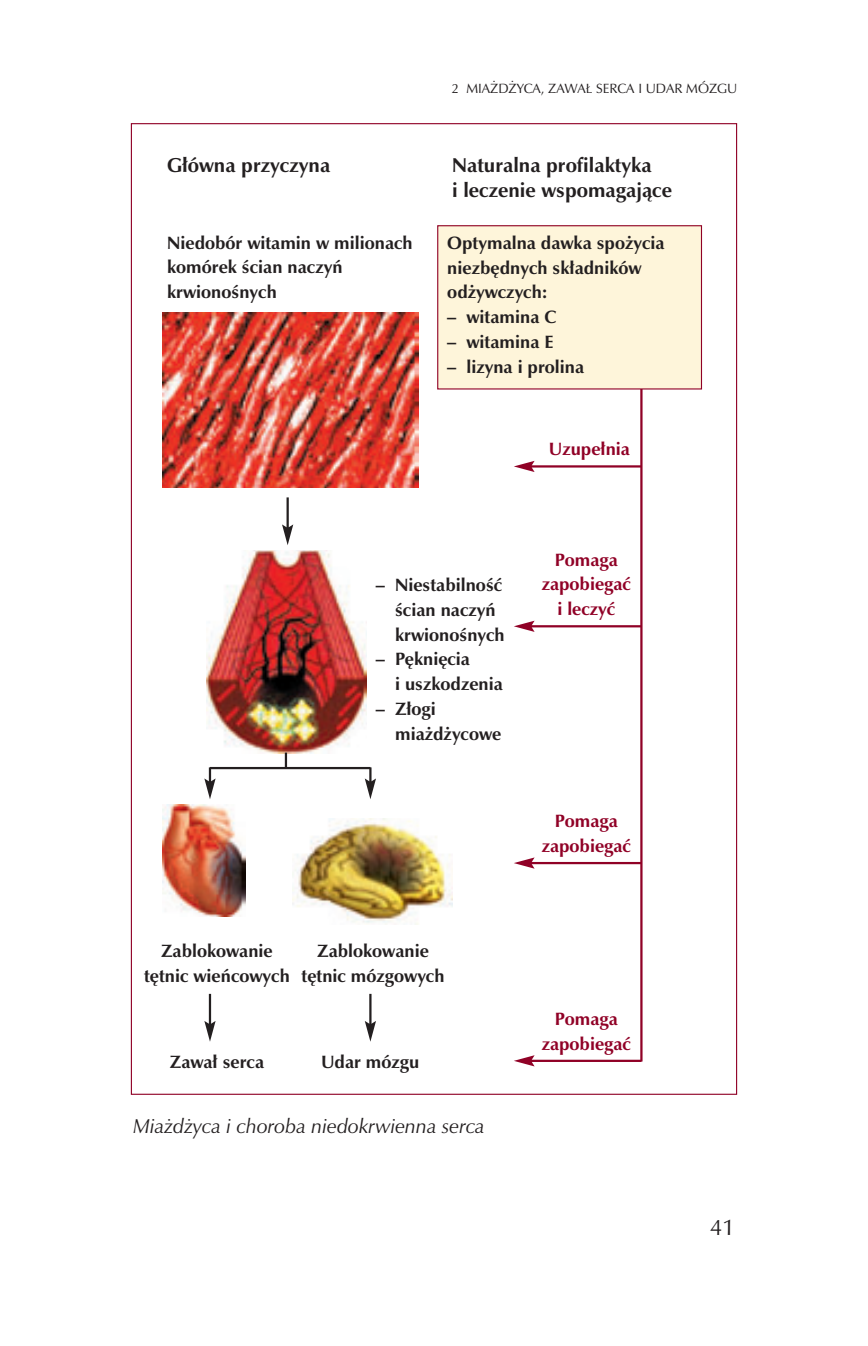
<style>
.page{position:relative;width:868px;height:1346px;background:#fff}
.page>*{position:absolute;margin:0;border:0;box-sizing:border-box;transform-origin:0 0}
.t1{font:22.5px "Zapf Humnst PL Roman A";color:#231f20}
.t2{font:20.25px/24.8px "Zapf Humnst PL Bold A";color:#231f20}
.t3{font:20.25px "Zapf Humnst PL Italic A";color:#231f20}
.t4{font:18px/24.8px "Zapf Humnst PL Bold A";color:#231f20}
.t5{font:18px/24.8px "Zapf Humnst PL Bold A";color:#900126;text-align:center}
.t6{font:13.5px "Zapf Humnst PL Roman A";color:#231f20}
</style>
<div class="page">
<img style="left:163px;top:312px;width:255px;height:176px">
<hr style="left:640px;top:353px;width:2px;height:708px;background:#900126">
<hr style="left:530px;top:1060px;width:111px;height:2px;background:#900126">
<svg style="left:514px;top:1055px;width:20px;height:11px"></svg>
<hr style="left:530px;top:862px;width:111px;height:2px;background:#900126">
<svg style="left:514px;top:857px;width:20px;height:12px"></svg>
<hr style="left:530px;top:465px;width:111px;height:2px;background:#900126">
<svg style="left:514px;top:461px;width:20px;height:11px"></svg>
<img style="left:207px;top:551px;width:159px;height:202px">
<img style="left:162px;top:805px;width:83px;height:111px">
<img style="left:292px;top:818px;width:160px;height:106px">
<hr style="left:209px;top:994px;width:2px;height:31px;background:#231f20">
<svg style="left:204px;top:1021px;width:11px;height:21px"></svg>
<hr style="left:286px;top:497px;width:3px;height:31px;background:#231f20">
<svg style="left:282px;top:524px;width:11px;height:21px"></svg>
<hr style="left:369px;top:994px;width:2px;height:31px;background:#231f20">
<svg style="left:365px;top:1021px;width:11px;height:21px"></svg>
<svg style="left:204px;top:767px;width:11px;height:32px"></svg>
<svg style="left:365px;top:767px;width:11px;height:32px"></svg>
<hr style="left:210px;top:767px;width:160px;height:2px;background:#231f20">
<svg style="left:285px;top:752px;width:2px;height:15px"></svg>
<div style="left:437px;top:226px;width:264px;height:163px;background:#fef5da"></div>
<div style="left:437px;top:225px;width:265px;height:164px;border:1px solid #900126"></div>
<hr style="left:530px;top:625px;width:111px;height:2px;background:#900126">
<svg style="left:514px;top:621px;width:20px;height:11px"></svg>
<p class="t2" style="left:167px;top:153px;width:164px">G³ówna przyczyna</p>
<p class="t4" style="left:167px;top:230px;width:247px">Niedobór witamin w milionach komórek œcian naczyñ krwionoœnych</p>
<p class="t6" style="left:451px;top:80px;width:287px">2 MIA¯D¯YCA, ZAWA£ SERCA I UDAR MÓZGU</p>
<p class="t2" style="left:452px;top:153px;width:221px">Naturalna profilaktyka<br>i leczenie wspomagaj¹ce</p>
<p class="t4" style="left:447px;top:230px;width:219px">Optymalna dawka spo¿ycia niezbêdnych sk³adników od¿ywczych:</p>
<p class="t4" style="left:447px;top:304px;width:110px">– witamina C</p>
<p class="t4" style="left:447px;top:329px;width:108px">– witamina E</p>
<p class="t4" style="left:447px;top:354px;width:138px">– lizyna i prolina</p>
<p class="t5" style="left:548px;top:436px;width:83px">Uzupe³nia</p>
<p class="t4" style="left:395px;top:573px;width:111px;text-indent:-19px">– Niestabilnoœæ œcian naczyñ krwionoœnych</p>
<p class="t4" style="left:395px;top:647px;width:109px;text-indent:-19px">– Pêkniêcia<br>i uszkodzenia</p>
<p class="t4" style="left:395px;top:696px;width:108px;text-indent:-19px">– Z³ogi mia¿d¿ycowe</p>
<p class="t4" style="left:144px;top:938px;width:147px;text-align:center">Zablokowanie têtnic wieñcowych</p>
<p class="t4" style="left:301px;top:938px;width:144px;text-align:center">Zablokowanie têtnic mózgowych</p>
<p class="t4" style="left:170px;top:1049px;width:96px">Zawa³ serca</p>
<p class="t4" style="left:321px;top:1049px;width:100px">Udar mózgu</p>
<p class="t3" style="left:133px;top:1114px;width:353px">Mia¿d¿yca i choroba niedokrwienna serca</p>
<p class="t5" style="left:541px;top:547px;width:91px">Pomaga zapobiegaæ i leczyæ</p>
<p class="t5" style="left:541px;top:808px;width:91px">Pomaga zapobiegaæ</p>
<p class="t5" style="left:541px;top:1006px;width:91px">Pomaga zapobiegaæ</p>
<p class="t1" style="left:710px;top:1214px;width:26px">41</p>
</div>
